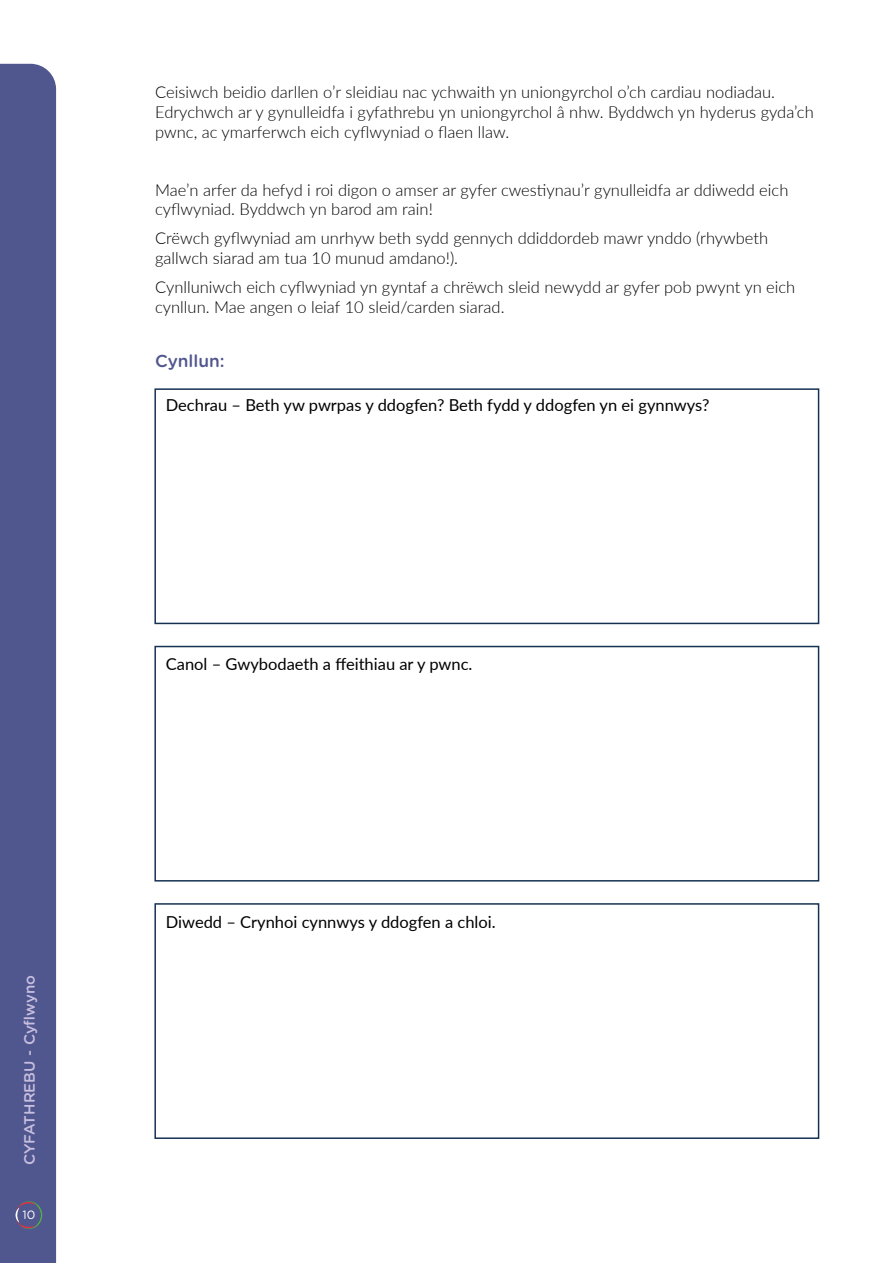
<style>
.page{position:relative;width:893px;height:1263px;background:#fff}
.page>*{position:absolute;margin:0;border:0;box-sizing:border-box;transform-origin:0 0}
.Hwb_-_teitl_Ymarfer{font:500 17.25px "Gotham Rounded";color:#50568e}
.Hwb_-_Body_-_black{font:300 16.5px/19.8px "Lato";color:#000}
.Hwb_-_y_cwestiwn{font:16.5px "Lato";color:#000}
.t1{font:500 15px "Gotham Rounded";color:#c7bedf}
.t2{font:12px "Gotham Rounded";color:#fff}
</style>
<div class="page">
<div style="left:154px;top:388px;width:665px;height:236px;border:2px solid #163253"></div>
<div style="left:154px;top:646px;width:665px;height:235px;border:2px solid #163253"></div>
<div style="left:154px;top:903px;width:665px;height:236px;border:2px solid #163253"></div>
<div style="left:0;top:64px;width:56px;height:1199px;background:#50568e"></div>
<svg style="left:16px;top:1201px;width:26px;height:28px"></svg>
<p class="t1" style="left:19px;top:1165px;width:192px;rotate:-90deg">CYFATHREBU - Cyflwyno</p>
<p class="t2" style="left:22px;top:1206px;width:14px">10</p>
<p class="Hwb_-_Body_-_black" style="left:155px;top:82px;width:660px">Ceisiwch beidio darllen o’r sleidiau nac ychwaith yn uniongyrchol o’ch cardiau nodiadau.<br>Edrychwch ar y gynulleidfa i gyfathrebu yn uniongyrchol â nhw. Byddwch yn hyderus gyda’ch pwnc, ac ymarferwch eich cyflwyniad o flaen llaw.</p>
<p class="Hwb_-_Body_-_black" style="left:155px;top:179px;width:635px">Mae’n arfer da hefyd i roi digon o amser ar gyfer cwestiynau’r gynulleidfa ar ddiwedd eich cyflwyniad. Byddwch yn barod am rain!</p>
<p class="Hwb_-_Body_-_black" style="left:155px;top:228px;width:614px">Crëwch gyflwyniad am unrhyw beth sydd gennych ddiddordeb mawr ynddo (rhywbeth gallwch siarad am tua 10 munud amdano!).</p>
<p class="Hwb_-_Body_-_black" style="left:155px;top:276px;width:642px">Cynlluniwch eich cyflwyniad yn gyntaf a chrëwch sleid newydd ar gyfer pob pwynt yn eich cynllun. Mae angen o leiaf 10 sleid/carden siarad.</p>
<p class="Hwb_-_teitl_Ymarfer" style="left:155px;top:348px;width:71px">Cynllun:</p>
<p class="Hwb_-_y_cwestiwn" style="left:166px;top:393px;width:545px">Dechrau – Beth yw pwrpas y ddogfen? Beth fydd y ddogfen yn ei gynnwys?</p>
<p class="Hwb_-_y_cwestiwn" style="left:166px;top:652px;width:308px">Canol – Gwybodaeth a ffeithiau ar y pwnc.</p>
<p class="Hwb_-_y_cwestiwn" style="left:166px;top:910px;width:331px">Diwedd – Crynhoi cynnwys y ddogfen a chloi.</p>
</div>
